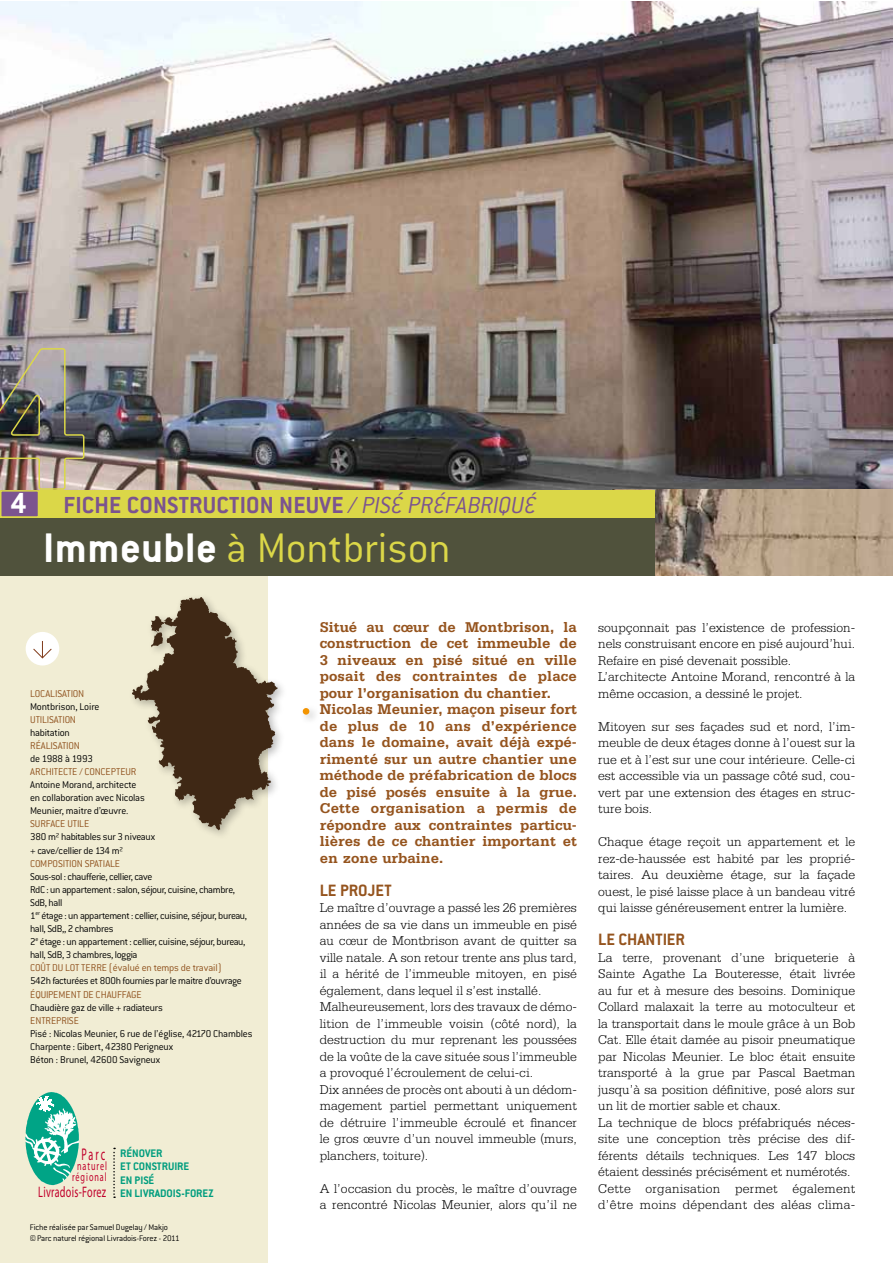
<style>
.page{position:relative;width:893px;height:1263px;background:#fff}
.page>*{position:absolute;margin:0;border:0;box-sizing:border-box;transform-origin:0 0}
.t1{font:300 45.45px "Conduit ITC";letter-spacing:-.005em;color:#dbd748}
.t2{font:700 25.5px "Conduit ITC";letter-spacing:.01em;color:#7b548f}
.t3{font:700 18px "Conduit ITC";color:#95541e}
.t4{font:16.95px "Helvetica";color:#c1002b;scale:.6 1}
.t5{font:15.3px "Helvetica";letter-spacing:.03em;color:#c1002b;scale:.67 1}
.t6{font:700 15px/16.5px "Serifa Std";color:#95541e}
.t7{font:300 13.5px/16.5px "Serifa Std";color:#000}
.t8{font:12.15px/11.6px "Helvetica";letter-spacing:.12em;color:#c1002b;text-align:center;scale:.67 1}
.t9{font:700 12px/13.5px "Conduit ITC";color:#009d7e}
.t10{font:300 10.8px/13px "Conduit ITC";letter-spacing:-.02em;color:#000}
.t11{font:300 10.8px "Conduit ITC";letter-spacing:-.01em;color:#8f511d}
.t12{font:300 9px/10.8px "Conduit ITC";letter-spacing:-.015em;color:#000}
.s1{font-size:31.8px;color:#fff}
.s2{font-weight:300;font-style:italic}
.s3{font-weight:700;color:#fff}
</style>
<div class="page">
<div style="left:0;top:518px;width:268px;height:745px;background:#f1edd4"></div>
<img style="left:0;top:1px;width:892px;height:489px">
<img style="left:655px;top:490px;width:237px;height:86px">
<img style="left:0;top:347px;width:85px;height:143px">
<div style="left:0;top:518px;width:655px;height:58px;background:#50523c"></div>
<div style="left:0;top:490px;width:655px;height:28px;background:#dbd748"></div>
<div style="left:1px;top:491px;width:37px;height:26px;background:#7b548f"></div>
<div style="left:0;top:490px;width:39px;height:28px;border:2px solid #dbd748"></div>
<div style="left:127px;top:591px;width:192px;height:248px;background:#000;opacity:.27"></div>
<svg style="left:132px;top:597px;width:146px;height:233px"></svg>
<div style="left:303px;top:708px;width:6px;height:7px;background:#f39400;border-radius:50%"></div>
<svg style="left:25px;top:1092px;width:54px;height:93px"></svg>
<div style="left:26px;top:632px;width:33px;height:33px;background:#fff;border-radius:50%"></div>
<svg style="left:33px;top:641px;width:19px;height:18px"></svg>
<svg style="left:113px;top:1148px;width:2px;height:50px"></svg>
<h2 class="t2" style="left:11px;top:490px;width:527px"><span class="s1">4</span> FICHE CONSTRUCTION NEUVE <span class="s2">/ PISÉ PRÉFABRIQUÉ</span></h2>
<h1 class="t1" style="left:43px;top:523px;width:409px"><span class="s3">Immeuble</span> à Montbrison</h1>
<p class="t11" style="left:30px;top:688px;width:56px">LOCALISATION</p>
<p class="t10" style="left:30px;top:700px;width:71px">Montbrison, Loire</p>
<p class="t11" style="left:30px;top:714px;width:47px">UTILISATION</p>
<p class="t10" style="left:30px;top:726px;width:41px">habitation</p>
<p class="t11" style="left:30px;top:740px;width:51px">RÉALISATION</p>
<p class="t10" style="left:30px;top:752px;width:64px">de 1988 à 1993</p>
<p class="t11" style="left:30px;top:766px;width:108px">ARCHITECTE / CONCEPTEUR</p>
<p class="t10" style="left:30px;top:778px;width:116px">Antoine Morand, architecte en collaboration avec Nicolas<br>Meunier, maitre d’œuvre.</p>
<p class="t11" style="left:30px;top:818px;width:61px">SURFACE UTILE</p>
<p class="t10" style="left:30px;top:830px;width:126px">380 m² habitables sur 3 niveaux + cave/cellier de 134 m²</p>
<p class="t11" style="left:30px;top:857px;width:92px">COMPOSITION SPATIALE</p>
<p class="t10" style="left:30px;top:870px;width:218px">Sous-sol : chaufferie, cellier, cave<br>RdC : un appartement : salon, séjour, cuisine, chambre, SdB, hall<br>1<sup>er</sup> étage : un appartement : cellier, cuisine, séjour, bureau, hall, SdB,, 2 chambres<br>2<sup>e</sup> étage : un appartement : cellier, cuisine, séjour, bureau, hall, SdB, 3 chambres, loggia</p>
<p class="t11" style="left:30px;top:962px;width:193px">COÛT DU LOT TERRE (évalué en temps de travail)</p>
<p class="t10" style="left:30px;top:974px;width:213px">542h facturées et 800h fournies par le maitre d’ouvrage</p>
<p class="t11" style="left:30px;top:989px;width:113px">ÉQUIPEMENT DE CHAUFFAGE</p>
<p class="t10" style="left:30px;top:1001px;width:134px">Chaudière gaz de ville + radiateurs</p>
<p class="t11" style="left:30px;top:1015px;width:50px">ENTREPRISE</p>
<p class="t10" style="left:30px;top:1027px;width:224px">Pisé : Nicolas Meunier, 6 rue de l’église, 42170 Chambles<br>Charpente : Gibert, 42380 Perigneux<br>Béton : Brunel, 42600 Savigneux</p>
<p class="t9" style="left:120px;top:1146px;width:95px">RÉNOVER<br>ET CONSTRUIRE<br>EN PISÉ<br>EN LIVRADOIS-FOREZ</p>
<p class="t4" style="left:81px;top:1143px;width:41px">Parc</p>
<p class="t8" style="left:72px;top:1160px;width:54px">naturel régional</p>
<p class="t5" style="left:38px;top:1182px;width:103px">Livradois-Forez</p>
<p class="t12" style="left:30px;top:1222px;width:152px">Fiche réalisée par Samuel Dugelay / Makjo ©Parc naturel régional Livradois-Forez - 2011</p>
<p class="t6" style="left:320px;top:618px;width:259px">Situé au cœur de Montbrison, la construction de cet immeuble de<br>3 niveaux en pisé situé en ville posait des contraintes de place pour l’organisation du chantier.<br>Nicolas Meunier, maçon piseur fort de plus de 10 ans d’expérience dans le domaine, avait déjà expé&shy;rimenté sur un autre chantier une méthode de préfabrication de blocs de pisé posés ensuite à la grue.<br>Cette organisation a permis de répondre aux contraintes particu&shy;lières de ce chantier important et en zone urbaine.</p>
<h3 class="t3" style="left:320px;top:879px;width:73px">LE PROJET</h3>
<p class="t7" style="left:320px;top:899px;width:259px">Le maître d’ouvrage a passé les 26 premières années de sa vie dans un immeuble en pisé au cœur de Montbrison avant de quitter sa ville natale. A son retour trente ans plus tard, il a hérité de l’immeuble mitoyen, en pisé également, dans lequel il s’est installé.<br>Malheureusement, lors des travaux de démo&shy;lition de l’immeuble voisin (côté nord), la destruction du mur reprenant les poussées de la voûte de la cave située sous l’immeuble a provoqué l’écroulement de celui-ci.<br>Dix années de procès ont abouti à un dédom&shy;magement partiel permettant uniquement de détruire l’immeuble écroulé et financer le gros œuvre d’un nouvel immeuble (murs, planchers, toiture).</p>
<p class="t7" style="left:320px;top:1180px;width:259px">A l’occasion du procès, le maître d’ouvrage a rencontré Nicolas Meunier, alors qu’il ne</p>
<p class="t7" style="left:598px;top:619px;width:259px">soupçonnait pas l’existence de profession&shy;nels construisant encore en pisé aujourd’hui.<br>Refaire en pisé devenait possible.<br>L’architecte Antoine Morand, rencontré à la même occasion, a dessiné le projet.</p>
<p class="t7" style="left:598px;top:718px;width:259px;text-align:justify">Mitoyen sur ses façades sud et nord, l’im&shy;meuble de deux étages donne à l’ouest sur la rue et à l’est sur une cour intérieure. Celle-ci est accessible via un passage côté sud, cou&shy;vert par une extension des étages en struc&shy;ture bois.</p>
<p class="t7" style="left:598px;top:833px;width:259px;text-align:justify">Chaque étage reçoit un appartement et le rez-de-haussée est habité par les proprié&shy;taires. Au deuxième étage, sur la façade ouest, le pisé laisse place à un bandeau vitré qui laisse généreusement entrer la lumière.</p>
<h3 class="t3" style="left:598px;top:929px;width:88px">LE CHANTIER</h3>
<p class="t7" style="left:598px;top:949px;width:259px">La terre, provenant d’une briqueterie à Sainte Agathe La Bouteresse, était livrée au fur et à mesure des besoins. Dominique Collard malaxait la terre au motoculteur et la transportait dans le moule grâce à un Bob Cat. Elle était damée au pisoir pneumatique par Nicolas Meunier. Le bloc était ensuite transporté à la grue par Pascal Baetman jusqu’à sa position définitive, posé alors sur un lit de mortier sable et chaux.<br>La technique de blocs préfabriqués néces&shy;site une conception très précise des dif&shy;férents détails techniques. Les 147 blocs étaient dessinés précisément et numérotés.<br>Cette organisation permet également d’être moins dépendant des aléas clima-</p>
</div>
